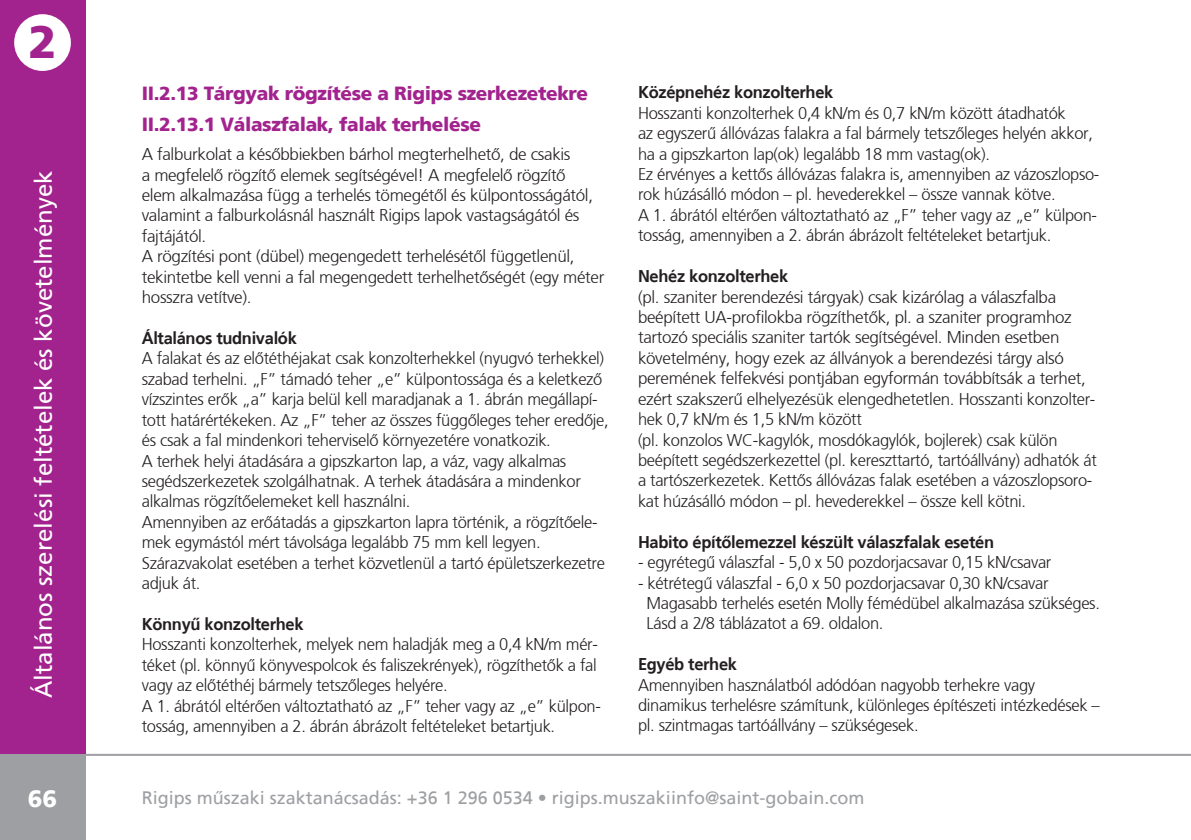
<style>
.page{position:relative;width:1191px;height:840px;background:#fff}
.page>*{position:absolute;margin:0;border:0;box-sizing:border-box;transform-origin:0 0}
.t1{font:900 46px "H Fruti";color:#a2238e}
.Popisek_bok{font:24px "H Fruti";color:#fff}
.t2{font:900 24px "H Fruti";color:#fff}
.Titulek_I_1_1{font:900 19px "H Fruti";letter-spacing:-.02em;color:#a2238e}
.t3{font:18px "H Fruti";color:#9d9fa2}
.Text_standard{font:300 17px/20.4px "H Fruti";letter-spacing:-.02em;color:#231f20}
.t4{font:700 17px "H Fruti";letter-spacing:-.02em;color:#231f20}
</style>
<div class="page">
<hr style="left:0;top:753px;width:1191px;height:2px;background:#9d9fa2">
<div style="left:0;top:0;width:85px;height:839px;background:#a2238e"></div>
<div style="left:0;top:754px;width:85px;height:85px;background:#9d9fa2"></div>
<div style="left:16px;top:16px;width:53px;height:53px;background:#fff;border-radius:50%"></div>
<div style="left:14px;top:14px;width:57px;height:57px;border:4px solid #fff;border-radius:50%"></div>
<svg style="left:86px;top:755px;width:1105px;height:1px"></svg>
<p class="t1" style="left:28px;top:14px;width:30px">2</p>
<p class="Popisek_bok" style="left:29px;top:697px;width:528px;rotate:-90deg">Általános szerelési feltételek és követelmények</p>
<p class="Titulek_I_1_1" style="left:142px;top:82px;width:448px">II.2.13 Tárgyak rögzítése a Rigips szerkezetekre</p>
<p class="Titulek_I_1_1" style="left:142px;top:113px;width:341px">II.2.13.1 Válaszfalak, falak terhelése</p>
<p class="Text_standard" style="left:142px;top:144px;width:453px">A falburkolat a késôbbiekben bárhol megterhelhetô, de csakis<br>a megfelelô rögzítô elemek segítségével! A megfelelô rögzítô elem alkalmazása függ a terhelés tömegétôl és külpontosságától, valamint a falburkolásnál használt Rigips lapok vastagságától és fajtájától.</p>
<p class="Text_standard" style="left:142px;top:246px;width:464px">A rögzítési pont (dübel) megengedett terhelésétôl függetlenül, tekintetbe kell venni a fal megengedett terhelhetôségét (egy méter hosszra vetítve).</p>
<p class="t4" style="left:142px;top:328px;width:157px">Általános tudnivalók</p>
<p class="Text_standard" style="left:142px;top:348px;width:468px">A falakat és az elôtéthéjakat csak konzolterhekkel (nyugvó terhekkel) szabad terhelni. „F” támadó teher „e” külpontossága és a keletkezô vízszintes erôk „a” karja belül kell maradjanak a 1. ábrán megállapí&shy;tott határértékeken. Az „F” teher az összes függôleges teher eredôje, és csak a fal mindenkori teherviselô környezetére vonatkozik.</p>
<p class="Text_standard" style="left:142px;top:450px;width:440px">A terhek helyi átadására a gipszkarton lap, a váz, vagy alkalmas segédszerkezetek szolgálhatnak. A terhek átadására a mindenkor alkalmas rögzítôelemeket kell használni.</p>
<p class="Text_standard" style="left:142px;top:511px;width:456px">Amennyiben az erôátadás a gipszkarton lapra történik, a rögzítôele&shy;mek egymástól mért távolsága legalább 75 mm kell legyen.</p>
<p class="Text_standard" style="left:142px;top:552px;width:465px">Szárazvakolat esetében a terhet közvetlenül a tartó épületszerkezetre adjuk át.</p>
<p class="t4" style="left:142px;top:613px;width:163px">Könnyû konzolterhek</p>
<p class="Text_standard" style="left:142px;top:634px;width:456px;text-align:justify">Hosszanti konzolterhek, melyek nem haladják meg a 0,4 kN/m mér&shy;téket (pl. könnyû könyvespolcok és faliszekrények), rögzíthetôk a fal vagy az elôtéthéj bármely tetszôleges helyére.</p>
<p class="Text_standard" style="left:142px;top:695px;width:459px">A 1. ábrától eltérôen változtatható az „F” teher vagy az „e” külpon&shy;tosság, amennyiben a 2. ábrán ábrázolt feltételeket betartjuk.</p>
<p class="t4" style="left:638px;top:82px;width:197px">Középnehéz konzolterhek</p>
<p class="Text_standard" style="left:638px;top:103px;width:461px">Hosszanti konzolterhek 0,4 kN/m és 0,7 kN/m között átadhatók<br>az egyszerû állóvázas falakra a fal bármely tetszôleges helyén akkor, ha a gipszkarton lap(ok) legalább 18 mm vastag(ok).<br>Ez érvényes a kettôs állóvázas falakra is, amennyiben az vázoszlopso&shy;rok húzásálló módon – pl. hevederekkel – össze vannak kötve.</p>
<p class="Text_standard" style="left:638px;top:205px;width:460px">A 1. ábrától eltérôen változtatható az „F” teher vagy az „e” külpon&shy;tosság, amennyiben a 2. ábrán ábrázolt feltételeket betartjuk.</p>
<p class="t4" style="left:638px;top:266px;width:152px">Nehéz konzolterhek</p>
<p class="Text_standard" style="left:638px;top:286px;width:460px">(pl. szaniter berendezési tárgyak) csak kizárólag a válaszfalba beépített UA-profilokba rögzíthetôk, pl. a szaniter programhoz tartozó speciális szaniter tartók segítségével. Minden esetben követelmény, hogy ezek az állványok a berendezési tárgy alsó peremének felfekvési pontjában egyformán továbbítsák a terhet, ezért szakszerû elhelyezésük elengedhetetlen. Hosszanti konzolter&shy;hek 0,7 kN/m és 1,5 kN/m között<br>(pl. konzolos WC-kagylók, mosdókagylók, bojlerek) csak külön beépített segédszerkezettel (pl. kereszttartó, tartóállvány) adhatók át a tartószerkezetek. Kettôs állóvázas falak esetében a vázoszlopsoro&shy;kat húzásálló módon – pl. hevederekkel – össze kell kötni.</p>
<p class="t4" style="left:638px;top:531px;width:357px">Habito építőlemezzel készült válaszfalak esetén</p>
<p class="Text_standard" style="left:638px;top:551px;width:415px">- egyrétegű válaszfal - 5,0 x 50 pozdorjacsavar 0,15 kN/csavar</p>
<p class="Text_standard" style="left:638px;top:572px;width:412px">- kétrétegű válaszfal - 6,0 x 50 pozdorjacsavar 0,30 kN/csavar</p>
<p class="Text_standard" style="left:646px;top:592px;width:455px">Magasabb terhelés esetén Molly fémédübel alkalmazása szükséges.<br>Lásd a 2/8 táblázatot a 69. oldalon.</p>
<p class="t4" style="left:638px;top:654px;width:101px">Egyéb terhek</p>
<p class="Text_standard" style="left:638px;top:674px;width:463px">Amennyiben használatból adódóan nagyobb terhekre vagy dinamikus terhelésre számítunk, különleges építészeti intézkedések – pl. szintmagas tartóállvány – szükségesek.</p>
<p class="t2" style="left:28px;top:783px;width:31px">66</p>
<p class="t3" style="left:142px;top:787px;width:724px">Rigips mûszaki szaktanácsadás: +36 1 296 0534 • rigips.muszakiinfo@saint-gobain.com</p>
</div>
